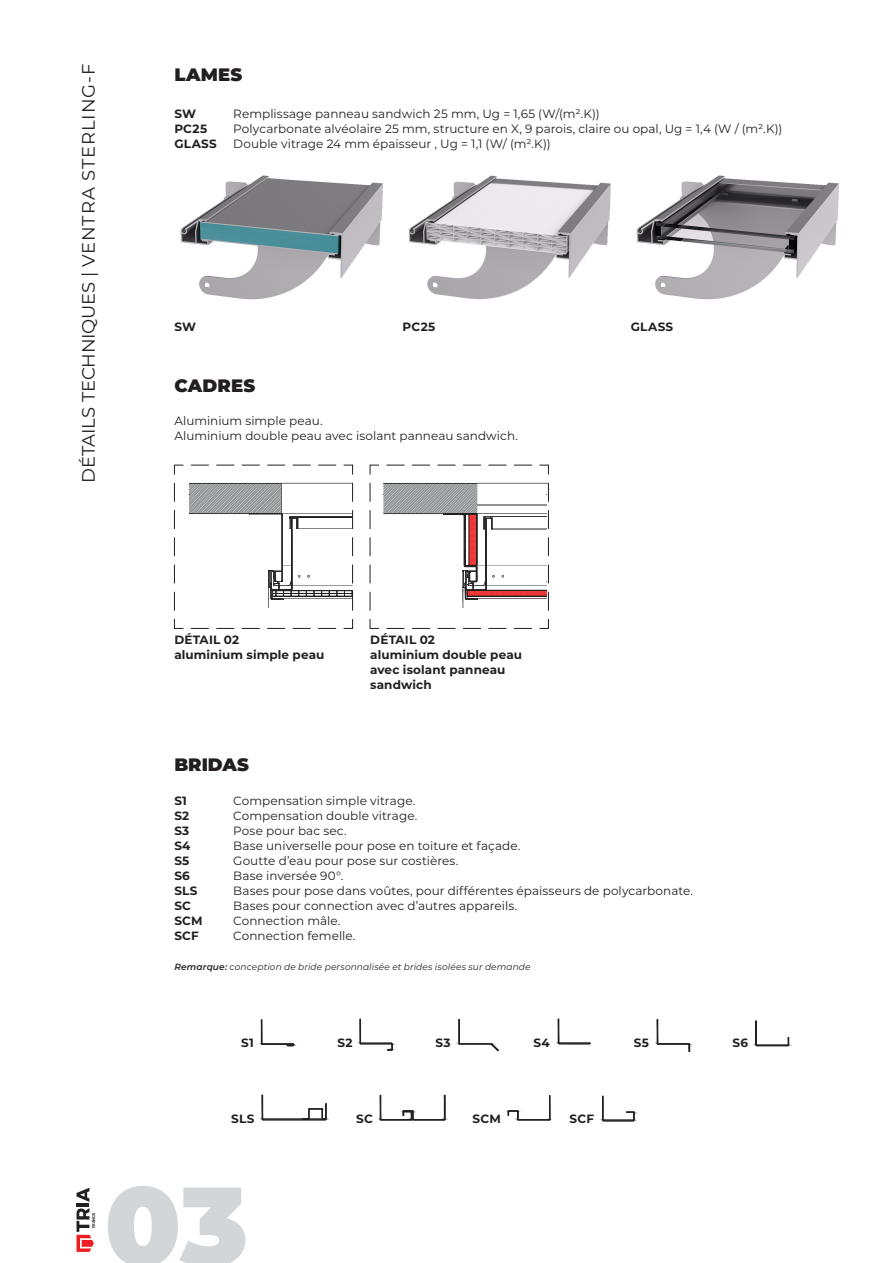
<style>
.page{position:relative;width:893px;height:1263px;background:#fff}
.page>*{position:absolute;margin:0;border:0;box-sizing:border-box;transform-origin:0 0}
.t1{font:900 110.7px "Montserrat";color:#d3d6d9}
.t2{font:18px "Montserrat";letter-spacing:.01em;color:#231f20}
.t3{font:900 18px "Montserrat";letter-spacing:.01em;color:#231f20}
.t4{font:12px "Montserrat";letter-spacing:.005em;color:#231f20}
.t5{font:700 12px/15px "Montserrat";letter-spacing:.01em;color:#231f20}
.t6{font:italic 9px "Montserrat";letter-spacing:.015em;color:#231f20}
.t7{font:600 3.9px "Graphik";color:#231f20}
.s1{font-weight:600}
</style>
<div class="page">
<svg style="left:77px;top:1188px;width:17px;height:64px"></svg>
<img style="left:180px;top:175px;width:203px;height:125px">
<img style="left:408px;top:175px;width:203px;height:125px">
<img style="left:636px;top:175px;width:203px;height:125px">
<svg style="left:174px;top:465px;width:179px;height:164px"></svg>
<svg style="left:370px;top:465px;width:179px;height:164px"></svg>
<svg style="left:260px;top:1019px;width:3px;height:26px"></svg>
<hr style="left:262px;top:1043px;width:31px;height:1px;background:#231f20">
<hr style="left:262px;top:1044px;width:31px;height:1px;background:#231f20">
<svg style="left:286px;top:1043px;width:9px;height:3px"></svg>
<hr style="left:361px;top:1043px;width:30px;height:1px;background:#231f20">
<svg style="left:359px;top:1018px;width:3px;height:27px"></svg>
<svg style="left:387px;top:1042px;width:6px;height:9px"></svg>
<svg style="left:457px;top:1019px;width:43px;height:33px"></svg>
<svg style="left:557px;top:1018px;width:34px;height:27px"></svg>
<svg style="left:656px;top:1019px;width:35px;height:33px"></svg>
<hr style="left:757px;top:1045px;width:31px;height:1px;background:#231f20">
<hr style="left:757px;top:1044px;width:31px;height:1px;background:#231f20">
<div style="left:755px;top:1020px;width:2px;height:25px;border:1px solid #231f20"></div>
<svg style="left:786px;top:1037px;width:4px;height:9px"></svg>
<hr style="left:263px;top:1119px;width:62px;height:1px;background:#231f20">
<hr style="left:263px;top:1118px;width:62px;height:1px;background:#231f20">
<svg style="left:261px;top:1094px;width:3px;height:27px"></svg>
<svg style="left:302px;top:1103px;width:25px;height:18px"></svg>
<hr style="left:381px;top:1120px;width:30px;height:1px;background:#989898">
<hr style="left:381px;top:1119px;width:30px;height:1px;background:#231f20">
<svg style="left:379px;top:1094px;width:3px;height:27px"></svg>
<svg style="left:402px;top:1094px;width:44px;height:27px"></svg>
<hr style="left:603px;top:1120px;width:30px;height:1px;background:#231f20">
<hr style="left:603px;top:1119px;width:30px;height:1px;background:#231f20">
<svg style="left:602px;top:1095px;width:2px;height:27px"></svg>
<svg style="left:626px;top:1111px;width:9px;height:11px"></svg>
<svg style="left:507px;top:1095px;width:44px;height:26px"></svg>
<p class="t2" style="left:76px;top:483px;width:420px;rotate:-90deg">DÉTAILS TECHNIQUES | VENTRA STERLING-F</p>
<p class="t3" style="left:174px;top:61px;width:70px">LAMES</p>
<p class="t4" style="left:233px;top:105px;width:368px">Remplissage panneau sandwich 25 mm, Ug = 1,65 (W/(m².K))</p>
<p class="t4" style="left:233px;top:120px;width:551px">Polycarbonate alvéolaire 25 mm, structure en X, 9 parois, claire ou opal, Ug = 1,4 (W / (m².K))</p>
<p class="t4" style="left:233px;top:135px;width:319px">Double vitrage 24 mm épaisseur , Ug = 1,1 (W/ (m².K))</p>
<p class="t5" style="left:174px;top:105px;width:23px">SW</p>
<p class="t5" style="left:174px;top:120px;width:34px">PC25</p>
<p class="t5" style="left:174px;top:135px;width:44px">GLASS</p>
<p class="t5" style="left:174px;top:319px;width:23px">SW</p>
<p class="t5" style="left:403px;top:319px;width:34px">PC25</p>
<p class="t5" style="left:631px;top:319px;width:44px">GLASS</p>
<p class="t3" style="left:174px;top:372px;width:83px">CADRES</p>
<p class="t4" style="left:174px;top:412px;width:150px">Aluminium simple peau.</p>
<p class="t4" style="left:174px;top:427px;width:345px">Aluminium double peau avec isolant panneau sandwich.</p>
<p class="t5" style="left:174px;top:632px;width:66px">DÉTAIL 02</p>
<p class="t5" style="left:174px;top:647px;width:152px">aluminium simple peau</p>
<p class="t5" style="left:370px;top:632px;width:66px">DÉTAIL 02</p>
<p class="t5" style="left:370px;top:647px;width:153px">aluminium double peau avec isolant panneau sandwich</p>
<p class="t3" style="left:174px;top:751px;width:76px">BRIDAS</p>
<p class="t4" style="left:233px;top:792px;width:184px">Compensation simple vitrage.</p>
<p class="t4" style="left:233px;top:807px;width:186px">Compensation double vitrage.</p>
<p class="t4" style="left:233px;top:822px;width:115px">Pose pour bac sec.</p>
<p class="t4" style="left:233px;top:837px;width:289px">Base universelle pour pose en toiture et façade.</p>
<p class="t4" style="left:233px;top:852px;width:227px">Goutte d’eau pour pose sur costières.</p>
<p class="t4" style="left:233px;top:867px;width:111px">Base inversée 90°.</p>
<p class="t4" style="left:233px;top:882px;width:461px">Bases pour pose dans voûtes, pour différentes épaisseurs de polycarbonate.</p>
<p class="t4" style="left:233px;top:897px;width:285px">Bases pour connection avec d’autres appareils.</p>
<p class="t4" style="left:233px;top:912px;width:109px">Connection mâle.</p>
<p class="t4" style="left:233px;top:927px;width:124px">Connection femelle.</p>
<p class="t6" style="left:174px;top:960px;width:358px"><span class="s1">Remarque:</span> conception de bride personnalisée et brides isolées sur demande</p>
<p class="t5" style="left:174px;top:792px;width:14px">S1</p>
<p class="t5" style="left:174px;top:807px;width:16px">S2</p>
<p class="t5" style="left:174px;top:822px;width:17px">S3</p>
<p class="t5" style="left:174px;top:837px;width:18px">S4</p>
<p class="t5" style="left:174px;top:852px;width:17px">S5</p>
<p class="t5" style="left:174px;top:867px;width:17px">S6</p>
<p class="t5" style="left:174px;top:882px;width:25px">SLS</p>
<p class="t5" style="left:174px;top:897px;width:18px">SC</p>
<p class="t5" style="left:174px;top:912px;width:30px">SCM</p>
<p class="t5" style="left:174px;top:927px;width:26px">SCF</p>
<p class="t5" style="left:241px;top:1034px;width:14px">S1</p>
<p class="t5" style="left:338px;top:1034px;width:16px">S2</p>
<p class="t5" style="left:436px;top:1034px;width:17px">S3</p>
<p class="t5" style="left:533px;top:1034px;width:18px">S4</p>
<p class="t5" style="left:634px;top:1034px;width:17px">S5</p>
<p class="t5" style="left:732px;top:1034px;width:17px">S6</p>
<p class="t5" style="left:231px;top:1110px;width:25px">SLS</p>
<p class="t5" style="left:356px;top:1110px;width:18px">SC</p>
<p class="t5" style="left:473px;top:1110px;width:30px">SCM</p>
<p class="t5" style="left:570px;top:1110px;width:26px">SCF</p>
<p class="t7" style="left:91px;top:1228px;width:17px;rotate:-90deg">FRANCE</p>
<h1 class="t1" style="left:105px;top:1143px;width:145px">03</h1>
</div>
